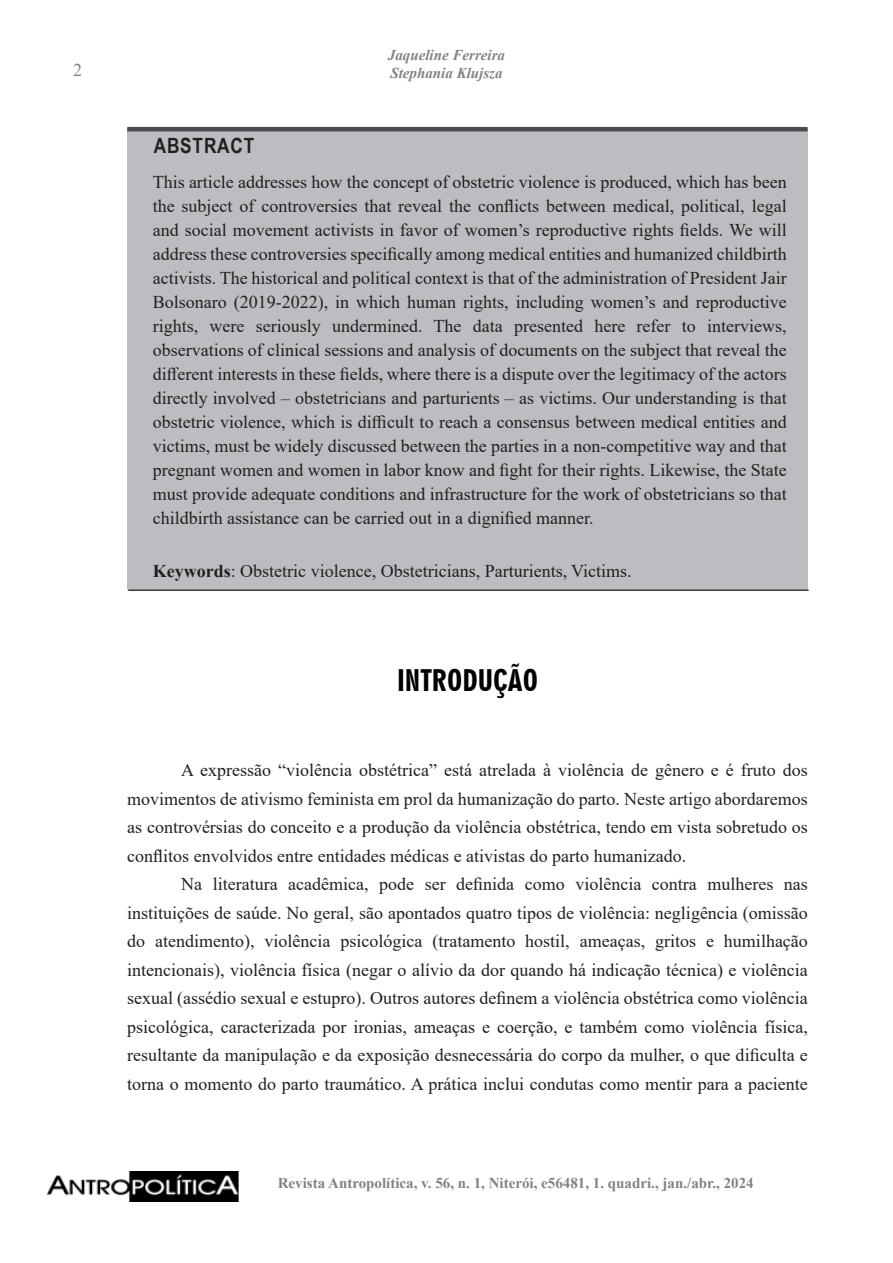
<style>
.page{position:relative;width:893px;height:1263px;background:#fff}
.page>*{position:absolute;margin:0;border:0;box-sizing:border-box;transform-origin:0 0}
.Subtítulos_Antropolí{font:28.5px "Geometric 706 BT Black Condensed B";color:#000}
.t1{font:700 21px "Arial Narrow";letter-spacing:.04em;color:#231f20}
._1_NORMAL_ANTROPOLÍT{font:18px/24px "Times New Roman";color:#231f20;text-align:justify}
.t2{font:18px "Times New Roman";color:#808285}
.t3{font:700 15px "Times New Roman";color:#808285}
.t4{font:italic 700 15px/18px "Times New Roman";color:#808285}
.s1{font-weight:700}
</style>
<div class="page">
<img style="left:47px;top:1171px;width:192px;height:30px">
<div style="left:128px;top:128px;width:680px;height:461px;background:#bcbdc0"></div>
<hr style="left:127px;top:127px;width:681px;height:4px;background:#4b4c4d">
<hr style="left:128px;top:589px;width:681px;height:2px;background:#3e3e3f">
<p class="t2" style="left:73px;top:58px;width:10px">2</p>
<p class="t1" style="left:154px;top:130px;width:102px">ABSTRACT</p>
<p class="t4" style="left:388px;top:46px;width:119px">Jaqueline Ferreira<br>Stephania Klujsza</p>
<p class="_1_NORMAL_ANTROPOLÍT" style="left:153px;top:169px;width:635px">This article addresses how the concept of obstetric violence is produced, which has been the subject of controversies that reveal the conflicts between medical, political, legal and social movement activists in favor of women’s reproductive rights fields. We will address these controversies specifically among medical entities and humanized childbirth activists. The historical and political context is that of the administration of President Jair Bolsonaro (2019-2022), in which human rights, including women’s and reproductive rights, were seriously undermined. The data presented here refer to interviews, observations of clinical sessions and analysis of documents on the subject that reveal the different interests in these fields, where there is a dispute over the legitimacy of the actors directly involved – obstetricians and parturients – as victims. Our understanding is that obstetric violence, which is difficult to reach a consensus between medical entities and victims, must be widely discussed between the parties in a non-competitive way and that pregnant women and women in labor know and fight for their rights. Likewise, the State must provide adequate conditions and infrastructure for the work of obstetricians so that childbirth assistance can be carried out in a dignified manner.</p>
<p class="_1_NORMAL_ANTROPOLÍT" style="left:153px;top:558px;width:481px"><span class="s1">Keywords</span>: Obstetric violence, Obstetricians, Parturients, Victims.</p>
<p class="Subtítulos_Antropolí" style="left:397px;top:663px;width:143px">INTRODUÇÃO</p>
<p class="_1_NORMAL_ANTROPOLÍT" style="left:127px;top:755px;width:682px;line-height:28.5px;text-indent:54px">A expressão “violência obstétrica” está atrelada à violência de gênero e é fruto dos movimentos de ativismo feminista em prol da humanização do parto. Neste artigo abordaremos as controvérsias do conceito e a produção da violência obstétrica, tendo em vista sobretudo os conflitos envolvidos entre entidades médicas e ativistas do parto humanizado.</p>
<p class="_1_NORMAL_ANTROPOLÍT" style="left:127px;top:869px;width:682px;line-height:28.5px;text-indent:54px">Na literatura acadêmica, pode ser definida como violência contra mulheres nas instituições de saúde. No geral, são apontados quatro tipos de violência: negligência (omissão do atendimento), violência psicológica (tratamento hostil, ameaças, gritos e humilhação intencionais), violência física (negar o alívio da dor quando há indicação técnica) e violência sexual (assédio sexual e estupro). Outros autores definem a violência obstétrica como violência psicológica, caracterizada por ironias, ameaças e coerção, e também como violência física, resultante da manipulação e da exposição desnecessária do corpo da mulher, o que dificulta e torna o momento do parto traumático. A prática inclui condutas como mentir para a paciente</p>
<p class="t3" style="left:278px;top:1172px;width:477px">Revista Antropolítica, v. 56, n. 1, Niterói, e56481, 1. quadri., jan./abr., 2024</p>
</div>
